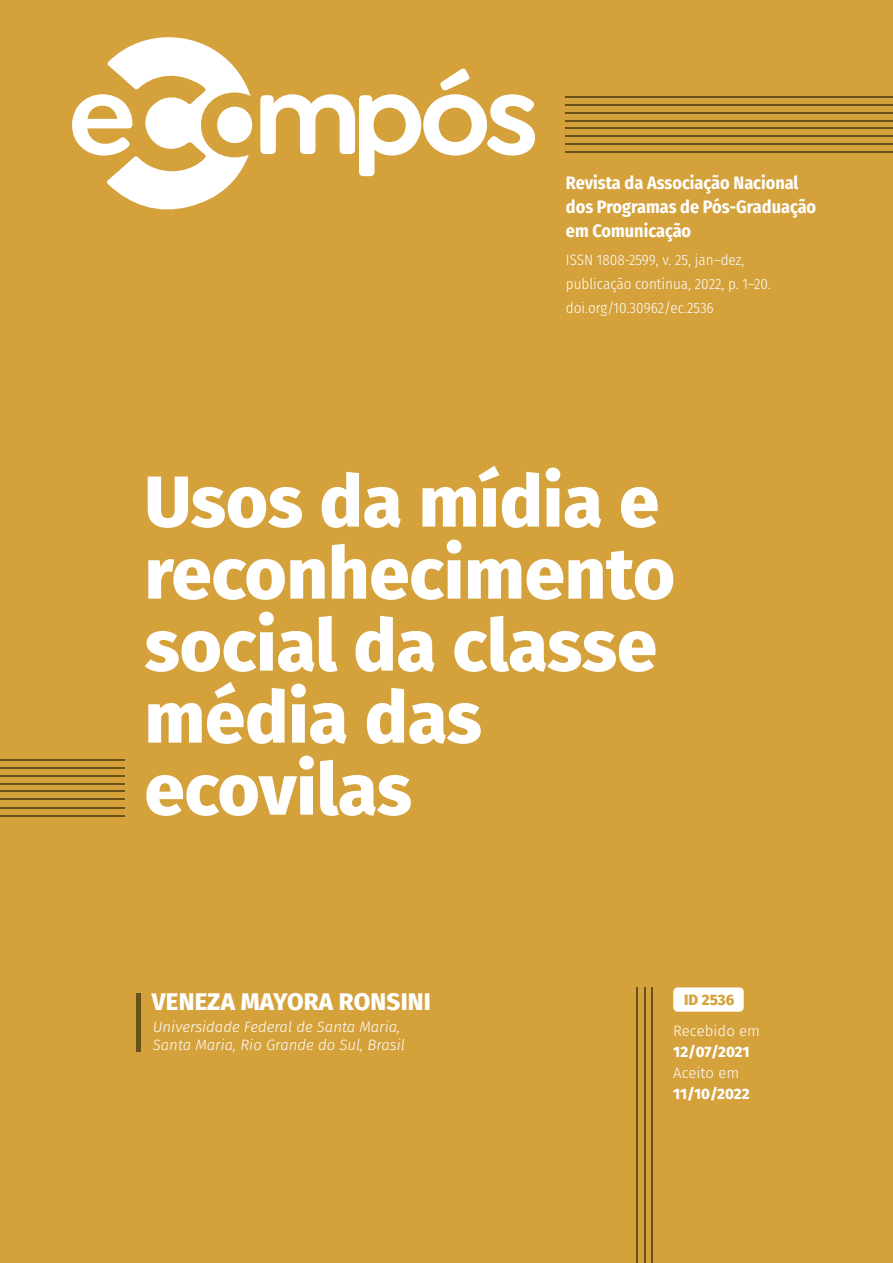
<style>
.page{position:relative;width:893px;height:1263px;background:#d4a13b}
.page>*{position:absolute;margin:0;border:0;box-sizing:border-box;transform-origin:0 0}
.t1{font:800 72px/72px "Fira Sans";color:#fff}
.t2{font:800 24px "Fira Sans";letter-spacing:.01em;color:#fff}
.t3{font:700 18px/24px "Fira Sans Condensed";color:#fff}
.t4{font:300 15px/24px "Fira Sans Condensed";color:#fff}
.t5{font:italic 300 15px/18px "Fira Sans";color:#fff}
.t6{font:800 15px "Fira Sans";letter-spacing:-.005em;color:#fff}
.t7{font:300 15px "Fira Sans";color:#fff}
.t8{font:800 15px "Fira Sans";color:#d4a13b}
</style>
<div class="page">
<hr style="left:566px;top:143px;width:327px;height:2px;background:#695219">
<hr style="left:566px;top:127px;width:327px;height:2px;background:#695219">
<hr style="left:566px;top:151px;width:327px;height:2px;background:#695219">
<hr style="left:566px;top:135px;width:327px;height:2px;background:#695219">
<hr style="left:566px;top:112px;width:327px;height:2px;background:#695219">
<hr style="left:566px;top:96px;width:327px;height:2px;background:#695219">
<hr style="left:566px;top:120px;width:327px;height:2px;background:#695219">
<hr style="left:566px;top:104px;width:327px;height:1px;background:#695219">
<hr style="left:0;top:807px;width:124px;height:2px;background:#695219">
<hr style="left:0;top:790px;width:124px;height:2px;background:#695219">
<hr style="left:0;top:814px;width:124px;height:2px;background:#695219">
<hr style="left:0;top:798px;width:124px;height:2px;background:#695219">
<hr style="left:0;top:775px;width:124px;height:2px;background:#695219">
<hr style="left:0;top:759px;width:124px;height:2px;background:#695219">
<hr style="left:0;top:783px;width:124px;height:2px;background:#695219">
<hr style="left:0;top:767px;width:124px;height:2px;background:#695219">
<hr style="left:636px;top:987px;width:2px;height:276px;background:#695219">
<hr style="left:644px;top:987px;width:1px;height:276px;background:#695219">
<hr style="left:651px;top:987px;width:2px;height:276px;background:#695219">
<div style="left:673px;top:987px;width:71px;height:25px;background:#fff;border-radius:4px"></div>
<hr style="left:136px;top:993px;width:4px;height:59px;background:#695219">
<svg style="left:260px;top:68px;width:275px;height:108px"></svg>
<svg style="left:72px;top:37px;width:179px;height:173px"></svg>
<p class="t3" style="left:566px;top:170px;width:252px">Revista da Associação Nacional dos Programas de Pós-Graduação em Comunicação</p>
<p class="t4" style="left:566px;top:248px;width:207px">ISSN 1808-2599, v. 25, jan–dez, publicação contínua, 2022, p. 1–20. doi.org/10.30962/ec.2536</p>
<h1 class="t1" style="left:145px;top:459px;width:532px">Usos da mídia e reconhecimento social da classe média das ecovilas</h1>
<h2 class="t2" style="left:152px;top:981px;width:281px">VENEZA MAYORA RONSINI</h2>
<p class="t8" style="left:684px;top:986px;width:52px">ID 2536</p>
<p class="t5" style="left:153px;top:1017px;width:254px">Universidade Federal de Santa Maria,<br>Santa Maria, Rio Grande do Sul, Brasil</p>
<p class="t7" style="left:673px;top:1020px;width:88px">Recebido em</p>
<p class="t6" style="left:673px;top:1039px;width:78px">12/07/2021</p>
<p class="t7" style="left:673px;top:1062px;width:67px">Aceito em</p>
<p class="t6" style="left:673px;top:1081px;width:78px">11/10/2022</p>
</div>
